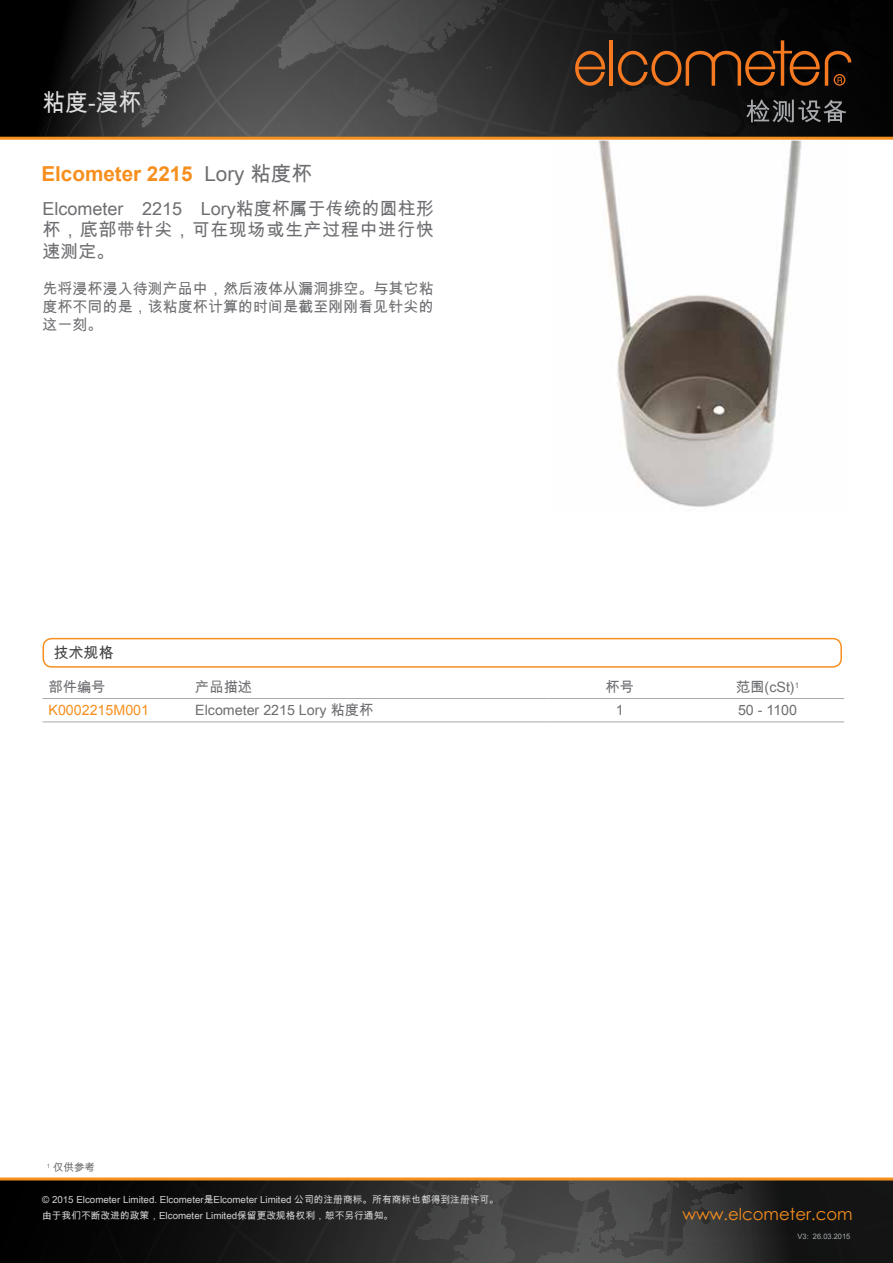
<style>
.page{position:relative;width:893px;height:1263px;background:#fff}
.page>*{position:absolute;margin:0;border:0;box-sizing:border-box;transform-origin:0 0}
.t1{font:24px "Arial Unicode MS";color:#dedfe0;scale:.95 1}
.t2{font:700 20.7px "Arial";color:#f78f1e}
.t3{font:18px/21.6px "Arial Unicode MS";color:#6d6e71;text-align:justify}
.t4{font:16.5px "Century Gothic";color:#f78f1e}
.t5{font:15px/18px "Arial Unicode MS";letter-spacing:.005em;color:#6d6e71;text-align:justify}
.t6{font:15px "Arial Unicode MS";color:#414042}
.t7{font:14.25px "Arial Unicode MS";color:#6d6e71}
.t8{font:14.25px "Arial";color:#f78f1e}
.t9{font:14.25px "Arial";color:#6d6e71}
.t10{font:10.5px "Arial Unicode MS";color:#6d6e71}
.t11{font:9.75px/15.9px "Arial Unicode MS";color:#d1d3d4}
.t12{font:7.5px "Arial";color:#a7a9ac}
.s1{font-family:"Arial Unicode MS";font-weight:400;color:#6d6e71}
</style>
<div class="page">
<div style="left:0;top:0;width:893px;height:138px;background:#000"></div>
<svg style="left:34px;top:0;width:859px;height:137px;background:#363636"></svg>
<hr style="left:609px;top:40px;width:4px;height:46px;background:#f47920">
<svg style="left:575px;top:51px;width:30px;height:35px"></svg>
<svg style="left:618px;top:0;width:275px;height:86px"></svg>
<svg style="left:746px;top:100px;width:100px;height:22px"></svg>
<hr style="left:0;top:137px;width:893px;height:3px;background:#f78f1e">
<svg style="left:0;top:1180px;width:893px;height:83px;background:#272626"></svg>
<hr style="left:0;top:1177px;width:893px;height:3px;background:#f78f1e">
<img style="left:598px;top:141px;width:204px;height:366px">
<div style="left:43px;top:638px;width:799px;height:30px;border:2px solid #f78f1e;border-radius:9px"></div>
<hr style="left:43px;top:722px;width:146px;height:1px;background:#a7a9ac">
<hr style="left:189px;top:722px;width:360px;height:1px;background:#a7a9ac">
<hr style="left:549px;top:722px;width:142px;height:1px;background:#a7a9ac">
<hr style="left:691px;top:722px;width:153px;height:1px;background:#a7a9ac">
<hr style="left:43px;top:698px;width:146px;height:1px;background:#a7a9ac">
<hr style="left:189px;top:698px;width:360px;height:1px;background:#a7a9ac">
<hr style="left:549px;top:698px;width:142px;height:1px;background:#a7a9ac">
<hr style="left:691px;top:698px;width:153px;height:1px;background:#a7a9ac">
<h1 class="t1" style="left:43px;top:85px;width:105px">粘度-浸杯</h1>
<h2 class="t2" style="left:41px;top:160px;width:272px">Elcometer 2215 <span class="s1">Lory 粘度杯</span></h2>
<h3 class="t3" style="left:43px;top:197px;width:393px">Elcometer 2215 Lory粘度杯属于传统的圆柱形杯，底部带针尖，可在现场或生产过程中进行快速测定。</h3>
<h3 class="t5" style="left:43px;top:279px;width:393px">先将浸杯浸入待测产品中，然后液体从漏洞排空。与其它粘度杯不同的是，该粘度杯计算的时间是截至刚刚看见针尖的这一刻。</h3>
<h3 class="t6" style="left:54px;top:642px;width:61px">技术规格</h3>
<h3 class="t7" style="left:49px;top:677px;width:59px">部件编号</h3>
<h3 class="t7" style="left:195px;top:677px;width:58px">产品描述</h3>
<h3 class="t7" style="left:605px;top:677px;width:30px">杯号</h3>
<h3 class="t7" style="left:736px;top:677px;width:64px">范围(cSt)<sup>1</sup></h3>
<h3 class="t8" style="left:49px;top:700px;width:102px">K0002215M001</h3>
<h3 class="t7" style="left:195px;top:699px;width:180px">Elcometer 2215 Lory 粘度杯</h3>
<h3 class="t9" style="left:616px;top:700px;width:9px">1</h3>
<h3 class="t9" style="left:738px;top:700px;width:61px">50 - 1100</h3>
<p class="t10" style="left:47px;top:1160px;width:50px"><sup>1</sup> 仅供参考</p>
<p class="t11" style="left:42px;top:1192px;width:458px">© 2015 Elcometer Limited. Elcometer是Elcometer Limited 公司的注册商标。所有商标也都得到注册许可。由于我们不断改进的政策，Elcometer Limited保留更改规格权利，恕不另行通知。</p>
<h3 class="t4" style="left:682px;top:1202px;width:172px">www.elcometer.com</h3>
<p class="t12" style="left:797px;top:1231px;width:54px">V3: 26.03.2015</p>
</div>
